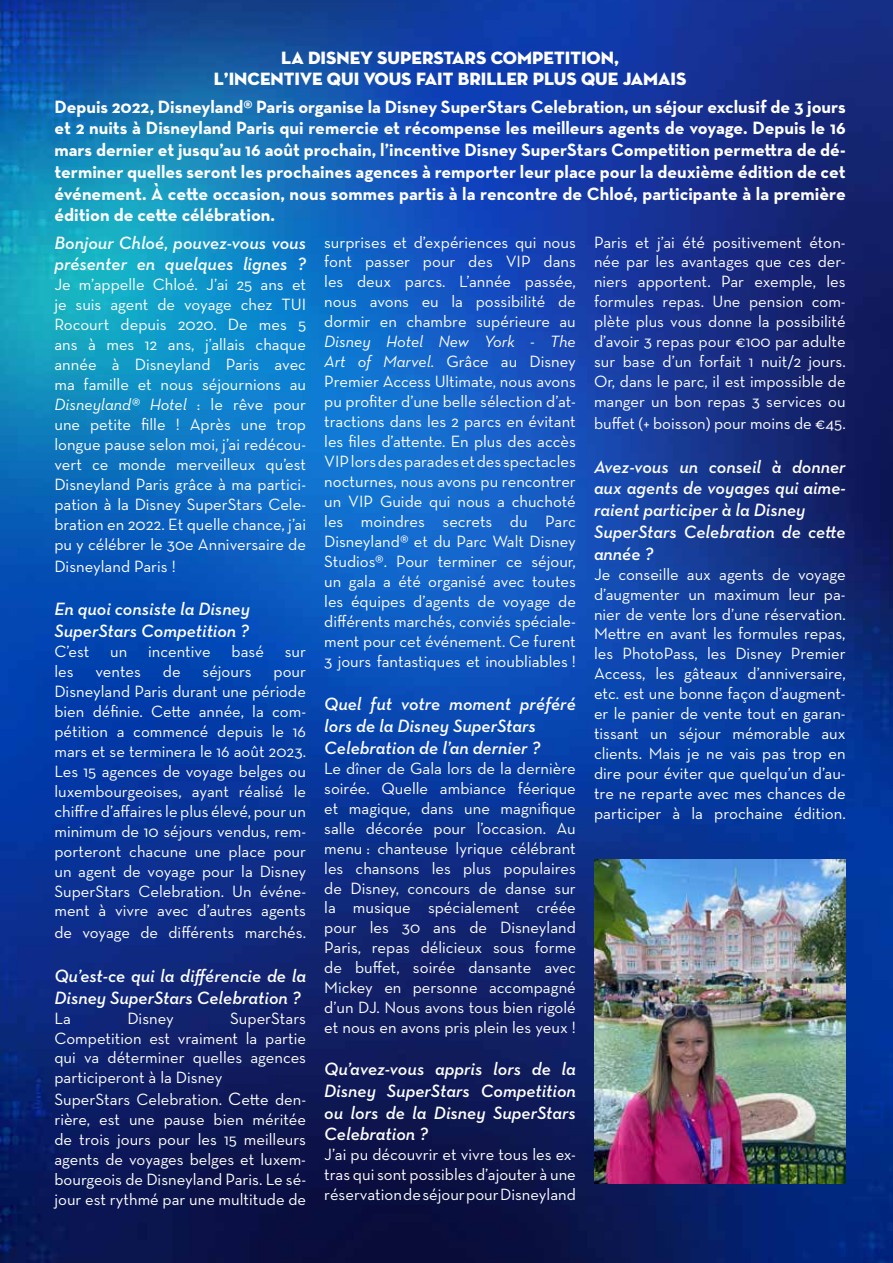
<style>
.page{position:relative;width:893px;height:1263px;background:#fff}
.page>*{position:absolute;margin:0;border:0;box-sizing:border-box;transform-origin:0 0}
.t1{font:700 18.15px/21.8px "Neutraface Text";color:#fff;text-align:justify}
.t2{font:italic 600 18.15px/21.8px "Neutraface Text";color:#fff}
.t3{font:18.15px/21.8px "Neutra Disp Titling";color:#fff;text-align:center}
.t4{font:16.65px/20px "Neutraface Text";color:#fff;text-align:justify}
.s1{font-style:italic}
.s2{font-size:18.15px}
</style>
<div class="page">
<img style="left:0;top:0;width:893px;height:1263px">
<img style="left:594px;top:859px;width:252px;height:324px">
<p class="t3" style="left:214px;top:47px;width:474px">LA DISNEY SUPERSTARS COMPETITION,<br>L’INCENTIVE QUI VOUS FAIT BRILLER PLUS QUE JAMAIS</p>
<p class="t1" style="left:54px;top:95px;width:793px">Depuis 2022, Disneyland® Paris organise la Disney SuperStars Celebration, un séjour exclusif de 3 jours et 2 nuits à Disneyland Paris qui remercie et récompense les meilleurs agents de voyage. Depuis le 16 mars dernier et jusqu’au 16 août prochain, l’incentive Disney SuperStars Competition permettra de dé&shy;terminer quelles seront les prochaines agences à remporter leur place pour la deuxième édition de cet événement. À cette occasion, nous sommes partis à la rencontre de Chloé, participante à la première édition de cette célébration.</p>
<p class="t2" style="left:54px;top:231px;width:253px">Bonjour Chloé, pouvez-vous vous présenter en quelques lignes ?</p>
<p class="t4" style="left:54px;top:275px;width:253px">Je m’appelle Chloé. J’ai 25 ans et je suis agent de voyage chez TUI Rocourt depuis 2020. De mes 5 ans à mes 12 ans, j’allais chaque année à Disneyland Paris avec ma famille et nous séjournions au <span class="s1">Disneyland® Hotel</span> : le rêve pour une petite fille ! Après une trop longue pause selon moi, j’ai redécou&shy;vert ce monde merveilleux qu’est Disneyland Paris grâce à ma partici&shy;pation à la Disney SuperStars Cele&shy;bration en 2022. Et quelle chance, j’ai pu y célébrer le 30e Anniversaire de</p>
<p class="t4" style="left:54px;top:556px;width:123px">Disneyland Paris !</p>
<p class="t2" style="left:54px;top:598px;width:197px">En quoi consiste la Disney<br>SuperStars Competition ?</p>
<p class="t4" style="left:54px;top:641px;width:36px">C’est</p>
<p class="t4" style="left:110px;top:641px;width:19px">un</p>
<p class="t4" style="left:148px;top:641px;width:64px">incentive</p>
<p class="t4" style="left:232px;top:641px;width:34px">basé</p>
<p class="t4" style="left:285px;top:641px;width:23px">sur</p>
<p class="t4" style="left:54px;top:661px;width:21px">les</p>
<p class="t4" style="left:96px;top:661px;width:47px">ventes</p>
<p class="t4" style="left:163px;top:661px;width:19px">de</p>
<p class="t4" style="left:203px;top:661px;width:51px">séjours</p>
<p class="t4" style="left:324px;top:232px;width:253px">surprises et d’expériences qui nous font passer pour des VIP dans les deux parcs. L’année passée, nous avons eu la possibilité de dormir en chambre supérieure au</p>
<p class="t4" style="left:324px;top:331px;width:253px"><span class="s1">Disney Hotel New York - The Art of Marvel.</span> Grâce au Disney Premier Access Ultimate, nous avons pu profiter d’une belle sélection d’at&shy;tractions dans les 2 parcs en évitant les files d’attente. En plus des accès VIP lors des parades et des spectacles nocturnes, nous avons pu rencontrer un VIP Guide qui nous a chuchoté les moindres secrets du Parc Disneyland® et du Parc Walt Disney Studios®. Pour terminer ce séjour, un gala a été organisé avec toutes les équipes d’agents de voyage de différents marchés, conviés spéciale&shy;ment pour cet événement. Ce furent 3 jours fantastiques et inoubliables !</p>
<p class="t2" style="left:324px;top:693px;width:253px">Quel fut votre moment préféré lors de la Disney SuperStars<br>Celebration de l’an dernier ?</p>
<p class="t4" style="left:324px;top:758px;width:253px">Le dîner de Gala lors de la dernière soirée. Quelle ambiance féerique et magique, dans une magnifique salle décorée pour l’occasion. Au menu : chanteuse lyrique célébrant les chansons les plus populaires de Disney, concours de danse sur la musique spécialement créée pour les 30 ans de Disneyland Paris, repas délicieux sous forme de buffet, soirée dansante avec Mickey en personne accompagné d’un DJ. Nous avons tous bien rigolé et nous en avons pris plein les yeux !</p>
<p class="t2" style="left:324px;top:1058px;width:253px;text-align:justify">Qu’avez-vous appris lors de la Disney SuperStars Competition ou lors de la Disney SuperStars Celebration ?</p>
<p class="t4" style="left:324px;top:1144px;width:253px">J’ai pu découvrir et vivre tous les ex&shy;tras qui sont possibles d’ajouter à une réservation de séjour pour Disneyland</p>
<p class="t4" style="left:594px;top:232px;width:253px">Paris et j’ai été positivement éton&shy;née par les avantages que ces der&shy;niers apportent. Par exemple, les formules repas. Une pension com&shy;plète plus vous donne la possibilité d’avoir 3 repas pour €100 par adulte sur base d’un forfait 1 nuit/2 jours.<br>Or, dans le parc, il est impossible de manger un bon repas 3 services ou</p>
<p class="t4" style="left:594px;top:413px;width:253px">buffet (+ boisson) pour moins de €45.</p>
<p class="t2" style="left:594px;top:455px;width:253px">Avez-vous un conseil à donner aux agents de voyages qui aime&shy;raient participer à la Disney<br>SuperStars Celebration de cette année ?</p>
<p class="t4" style="left:594px;top:564px;width:253px">Je conseille aux agents de voyage d’augmenter un maximum leur pa&shy;nier de vente lors d’une réservation.<br>Mettre en avant les formules repas, les PhotoPass, les Disney Premier Access, les gâteaux d’anniversaire, etc. est une bonne façon d’augment&shy;er le panier de vente tout en garan&shy;tissant un séjour mémorable aux clients. Mais je ne vais pas trop en dire pour éviter que quelqu’un d’au&shy;tre ne reparte avec mes chances de participer à la prochaine édition.</p>
<p class="t4" style="left:54px;top:661px;width:253px;text-indent:219px">pour Disneyland Paris durant une période bien définie. Cette année, la com&shy;pétition a commencé depuis le 16 mars et se terminera le 16 août 2023.<br>Les 15 agences de voyage belges ou luxembourgeoises, ayant réalisé le chiffre d’affaires le plus élevé, pour un minimum de 10 séjours vendus, rem&shy;porteront chacune une place pour un agent de voyage pour la Disney SuperStars Celebration. Un événe&shy;ment à vivre avec d’autres agents</p>
<p class="t4" style="left:54px;top:922px;width:253px">de voyage de différents marchés.</p>
<p class="t2" style="left:54px;top:964px;width:253px">Qu’est-ce qui la différencie de la<br>Disney SuperStars Celebration ?</p>
<p class="t4" style="left:54px;top:1008px;width:18px">La</p>
<p class="t4" style="left:127px;top:1008px;width:48px">Disney</p>
<p class="t4" style="left:54px;top:1008px;width:253px;text-indent:176px">SuperStars Competition est vraiment la partie qui va déterminer quelles agences participeront à la Disney</p>
<p class="t4" style="left:54px;top:1089px;width:253px">SuperStars Celebration. <span class="s2">C</span>ette den&shy;rière, est une pause bien méritée de trois jours pour les 15 meilleurs agents de voyages belges et luxem&shy;bourgeois de Disneyland Paris. Le sé&shy;jour est rythmé par une multitude de</p>
</div>
